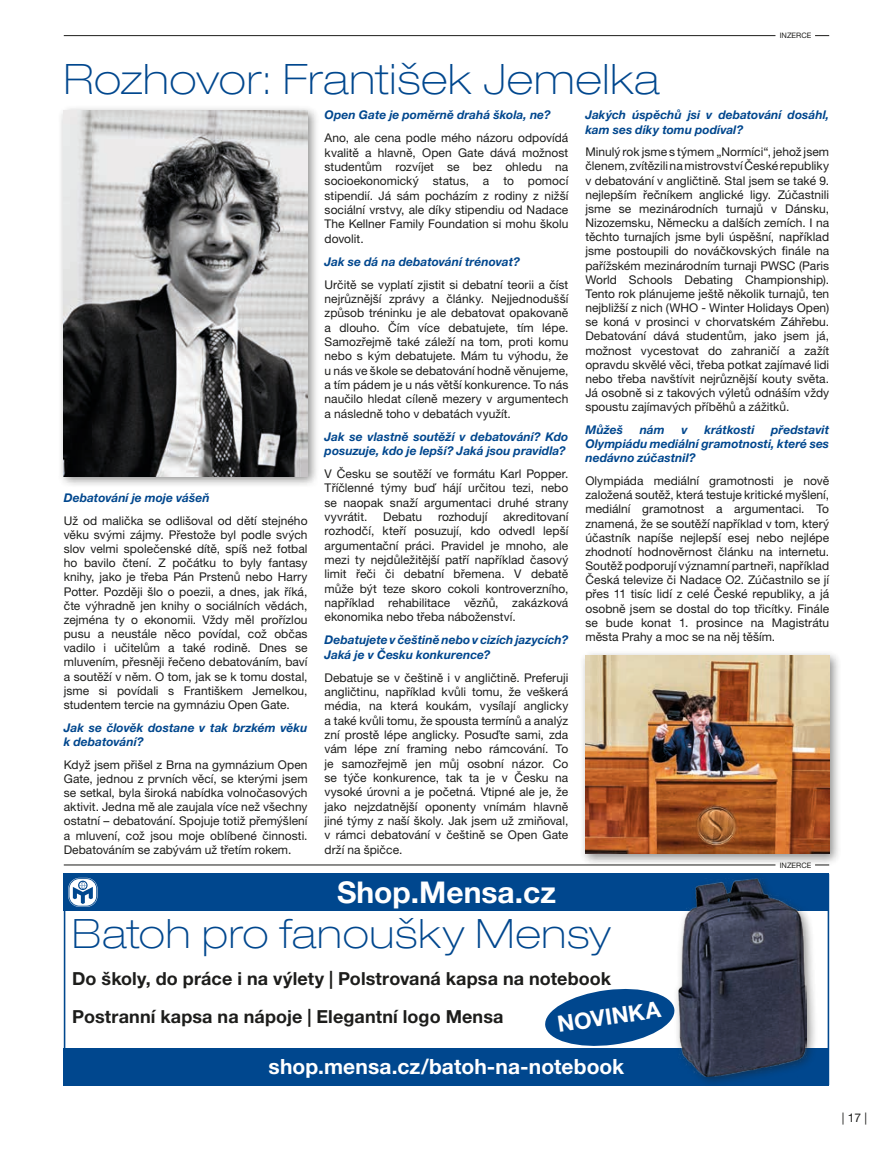
<style>
.page{position:relative;width:893px;height:1149px;background:#fff}
.page>*{position:absolute;margin:0;border:0;box-sizing:border-box;transform-origin:0 0}
.t1{font:100 expanded 42px "Helvetica Neue LT Pro";letter-spacing:.025em;color:#00478e}
.t2{font:100 expanded 40.5px "Helvetica Neue LT Pro";letter-spacing:.025em;color:#00478e}
.t3{font:700 30px "Helvetica Neue LT Pro";color:#fff}
.mezititulek{font:700 22.5px "Helvetica Neue LT Pro";color:#fff}
.mezititulek-2{font:700 21px "Helvetica Neue LT Pro";letter-spacing:.005em;color:#fff}
.mezititulek-3{font:700 18px "Helvetica Neue LT Pro";letter-spacing:.005em;color:#1d1d1b}
.t4{font:12px/14.4px "Helvetica Neue LT Pro";letter-spacing:.005em;color:#1d1d1b;text-align:justify}
.t5{font:italic 700 12px/14.1px "Helvetica Neue LT Pro";color:#00478e}
.t6{font:7.5px "Helvetica Neue LT Pro";color:#1d1d1b}
</style>
<div class="page">
<div style="left:58px;top:105px;width:262px;height:383px;background:#1d1d1b;opacity:.5"></div>
<img style="left:64px;top:111px;width:244px;height:365px">
<div style="left:579px;top:649px;width:262px;height:216px;background:#1d1d1b;opacity:.5"></div>
<img style="left:585px;top:655px;width:244px;height:198px">
<hr style="left:64px;top:864px;width:711px;height:1px;background:#1d1d1b">
<svg style="left:815px;top:864px;width:14px;height:1px"></svg>
<hr style="left:64px;top:35px;width:711px;height:1px;background:#1d1d1b">
<svg style="left:815px;top:35px;width:14px;height:1px"></svg>
<div style="left:64px;top:873px;width:765px;height:37px;background:#00478e"></div>
<div style="left:64px;top:1047px;width:765px;height:37px;background:#00478e"></div>
<div style="left:64px;top:873px;width:765px;height:211px;border:2px solid #00478e"></div>
<svg style="left:68px;top:877px;width:30px;height:29px"></svg>
<div style="left:672px;top:872px;width:146px;height:215px;background:#1d1d1b;opacity:.5"></div>
<img style="left:678px;top:878px;width:129px;height:197px">
<svg style="left:543px;top:985px;width:133px;height:63px"></svg>
<p class="t1" style="left:64px;top:54px;width:597px">Rozhovor: František Jemelka</p>
<p class="t6" style="left:780px;top:31px;width:33px">INZERCE</p>
<p class="t5" style="left:64px;top:490px;width:147px">Debatování je moje vášeň</p>
<p class="t4" style="left:64px;top:513px;width:245px">Už od malička se odlišoval od dětí stejného věku svými zájmy. Přestože byl podle svých slov velmi společenské dítě, spíš než fotbal ho bavilo čtení. Z počátku to byly fantasy knihy, jako je třeba Pán Prstenů nebo Harry Potter. Později šlo o poezii, a dnes, jak říká, čte výhradně jen knihy o sociálních vědách, zejména ty o ekonomii. Vždy měl prořízlou pusu a neustále něco povídal, což občas vadilo i učitelům a také rodině. Dnes se mluvením, přesněji řečeno debatováním, baví a soutěží v něm. O tom, jak se k tomu dostal, jsme si povídali s Františkem Jemelkou, studentem tercie na gymnáziu Open Gate.</p>
<p class="t5" style="left:64px;top:719px;width:245px">Jak se člověk dostane v tak brzkém věku k debatování?</p>
<p class="t4" style="left:64px;top:756px;width:245px">Když jsem přišel z Brna na gymnázium Open Gate, jednou z prvních věcí, se kterými jsem se setkal, byla široká nabídka volnočasových aktivit. Jedna mě ale zaujala více než všechny ostatní – debatování. Spojuje totiž přemýšlení a mluvení, což jsou moje oblíbené činnosti.<br>Debatováním se zabývám už třetím rokem.</p>
<p class="t5" style="left:325px;top:108px;width:227px">Open Gate je poměrně drahá škola, ne?</p>
<p class="t4" style="left:325px;top:131px;width:245px">Ano, ale cena podle mého názoru odpovídá kvalitě a hlavně, Open Gate dává možnost studentům rozvíjet se bez ohledu na socioekonomický status, a to pomocí stipendií. Já sám pocházím z rodiny z nižší sociální vrstvy, ale díky stipendiu od Nadace The Kellner Family Foundation si mohu školu dovolit.</p>
<p class="t5" style="left:325px;top:254px;width:197px">Jak se dá na debatování trénovat?</p>
<p class="t4" style="left:325px;top:277px;width:245px">Určitě se vyplatí zjistit si debatní teorii a číst nejrůznější zprávy a články. Nejjednodušší způsob tréninku je ale debatovat opakovaně a dlouho. Čím více debatujete, tím lépe.<br>Samozřejmě také záleží na tom, proti komu nebo s kým debatujete. Mám tu výhodu, že u nás ve škole se debatování hodně věnujeme, a tím pádem je u nás větší konkurence. To nás naučilo hledat cíleně mezery v argumentech a následně toho v debatách využít.</p>
<p class="t5" style="left:325px;top:429px;width:245px">Jak se vlastně soutěží v debatování? Kdo posuzuje, kdo je lepší? Jaká jsou pravidla?</p>
<p class="t4" style="left:325px;top:466px;width:245px">V Česku se soutěží ve formátu Karl Popper.<br>Tříčlenné týmy buď hájí určitou tezi, nebo se naopak snaží argumentaci druhé strany vyvrátit.</p>
<p class="t4" style="left:325px;top:509px;width:245px;text-indent:178px">akreditovaní rozhodčí, kteří posuzují, kdo odvedl lepší argumentační práci. Pravidel je mnoho, ale mezi ty nejdůležitější patří například časový limit řeči či debatní břemena. V debatě může být teze skoro cokoli kontroverzního, například rehabilitace vězňů, zakázková ekonomika nebo třeba náboženství.</p>
<p class="t5" style="left:325px;top:632px;width:245px">Debatujete v češtině nebo v cizích jazycích?<br>Jaká je v Česku konkurence?</p>
<p class="t4" style="left:325px;top:669px;width:245px">Debatuje se v češtině i v angličtině. Preferuji angličtinu, například kvůli tomu, že veškerá média, na která koukám, vysílají anglicky a také kvůli tomu, že spousta termínů a analýz zní prostě lépe anglicky. Posuďte sami, zda vám lépe zní framing nebo rámcování. To je samozřejmě jen můj osobní názor. Co se týče konkurence, tak ta je v Česku na vysoké úrovni a je početná. Vtipné ale je, že jako nejzdatnější oponenty vnímám hlavně jiné týmy z naší školy. Jak jsem už zmiňoval, v rámci debatování v češtině se Open Gate drží na špičce.</p>
<p class="t4" style="left:383px;top:509px;width:41px">Debatu</p>
<p class="t4" style="left:438px;top:509px;width:51px">rozhodují</p>
<p class="t3" style="left:337px;top:873px;width:220px">Shop.Mensa.cz</p>
<p class="t5" style="left:585px;top:108px;width:245px">Jakých úspěchů jsi v debatování dosáhl, kam ses díky tomu podíval?</p>
<p class="t4" style="left:585px;top:145px;width:245px">Minulý rok jsme s týmem „Normíci“, jehož jsem členem, zvítězili na mistrovství České republiky v debatování v angličtině. Stal jsem se také 9. nejlepším řečníkem anglické ligy. Zúčastnili jsme se mezinárodních turnajů v Dánsku, Nizozemsku, Německu a dalších zemích. I na těchto turnajích jsme byli úspěšní, například jsme postoupili do nováčkovských finále na pařížském mezinárodním turnaji PWSC (Paris World Schools Debating Championship).<br>Tento rok plánujeme ještě několik turnajů, ten nejbližší z nich (WHO - Winter Holidays Open) se koná v prosinci v chorvatském Záhřebu.<br>Debatování dává studentům, jako jsem já, možnost vycestovat do zahraničí a zažít opravdu skvělé věci, třeba potkat zajímavé lidi nebo třeba navštívit nejrůznější kouty světa.<br>Já osobně si z takových výletů odnáším vždy spoustu zajímavých příběhů a zážitků.</p>
<p class="t5" style="left:585px;top:422px;width:39px">Můžeš</p>
<p class="t5" style="left:640px;top:422px;width:27px">nám</p>
<p class="t5" style="left:681px;top:422px;width:8px">v</p>
<p class="t5" style="left:704px;top:422px;width:52px">krátkosti</p>
<p class="t5" style="left:585px;top:422px;width:245px;text-align:justify;text-indent:186px">představit Olympiádu mediální gramotnosti, které ses nedávno zúčastnil?</p>
<p class="t4" style="left:585px;top:473px;width:245px">Olympiáda mediální gramotnosti je nově založená soutěž, která testuje kritické myšlení, mediální gramotnost a argumentaci. To znamená, že se soutěží například v tom, který účastník napíše nejlepší esej nebo nejlépe zhodnotí hodnověrnost článku na internetu.<br>Soutěž podporují významní partneři, například Česká televize či Nadace O2. Zúčastnilo se jí přes 11 tisíc lidí z celé České republiky, a já osobně jsem se dostal do top třicítky. Finále se bude konat 1. prosince na Magistrátu města Prahy a moc se na něj těším.</p>
<p class="t6" style="left:780px;top:860px;width:33px">INZERCE</p>
<p class="t2" style="left:72px;top:909px;width:540px">Batoh pro fanoušky Mensy</p>
<p class="mezititulek-3" style="left:72px;top:967px;width:540px">Do školy, do práce i na výlety | Polstrovaná kapsa na notebook</p>
<p class="mezititulek-3" style="left:72px;top:1004px;width:433px">Postranní kapsa na nápoje | Elegantní logo Mensa</p>
<p class="mezititulek" style="left:556px;top:1009px;width:106px;rotate:-8deg">NOVINKA</p>
<p class="mezititulek-2" style="left:269px;top:1053px;width:357px">shop.mensa.cz/batoh-na-notebook</p>
<p class="t4" style="left:842px;top:1109px;width:27px">| 17 |</p>
</div>
